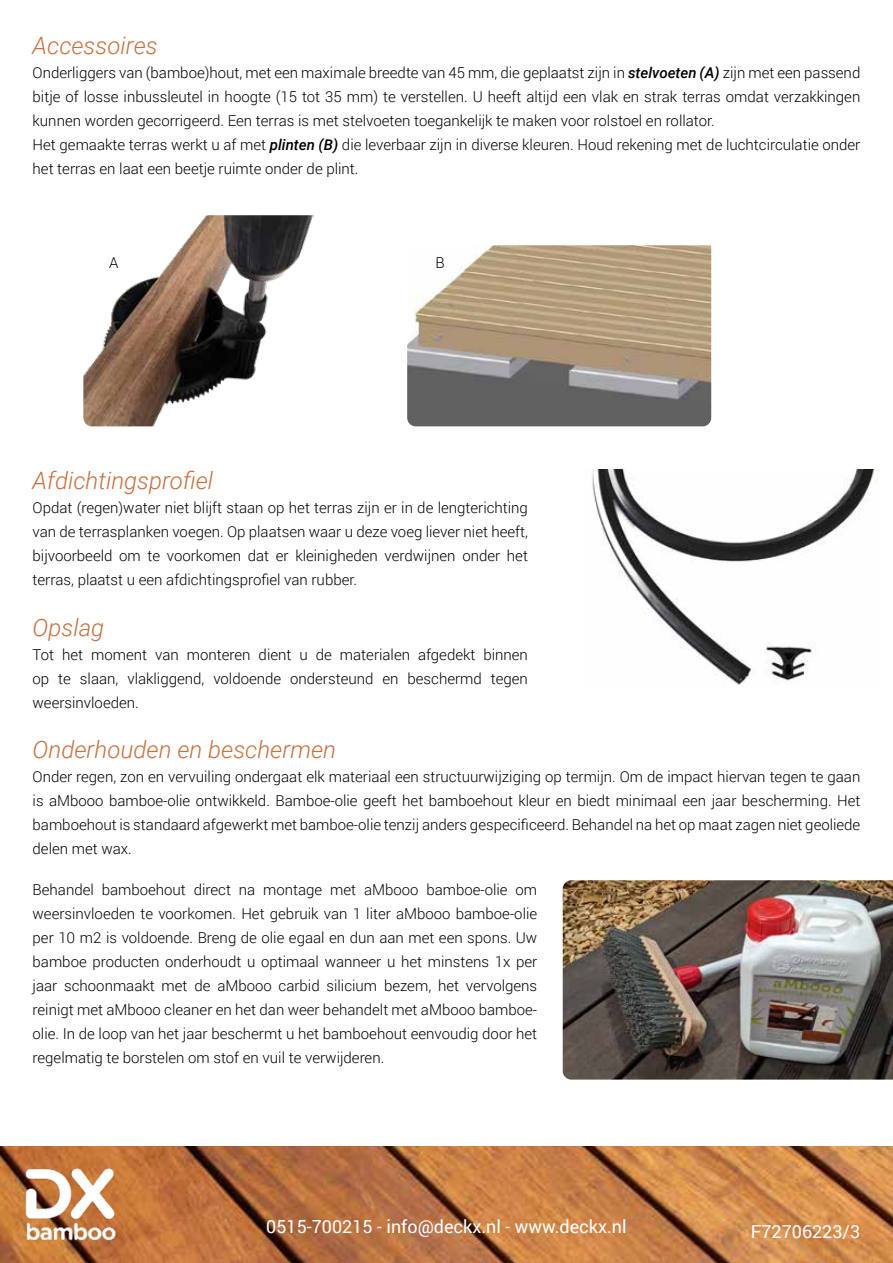
<style>
.page{position:relative;width:893px;height:1263px;background:#fff}
.page>*{position:absolute;margin:0;border:0;box-sizing:border-box;transform-origin:0 0}
.t1{font:italic 300 24px "Roboto";color:#c9703f}
.t2{font:18px "Roboto";color:#fff}
.t3{font:300 15px/24px "Roboto";color:#000;text-align:justify}
.s1{font-weight:500;font-style:italic}
</style>
<div class="page">
<img style="left:0;top:1146px;width:893px;height:117px">
<img style="left:407px;top:245px;width:304px;height:181px">
<img style="left:83px;top:215px;width:231px;height:211px">
<img style="left:563px;top:880px;width:330px;height:199px">
<img style="left:11px;top:1162px;width:137px;height:85px">
<img style="left:592px;top:470px;width:285px;height:215px">
<h1 class="t1" style="left:33px;top:29px;width:127px">Accessoires</h1>
<p class="t3" style="left:33px;top:60px;width:829px;text-align:left">Onderliggers van (bamboe)hout, met een maximale breedte van 45 mm, die geplaatst zijn in <span class="s1">stelvoeten (A)</span> zijn met een passend bitje of losse inbussleutel in hoogte (15 tot 35 mm) te verstellen. U heeft altijd een vlak en strak terras omdat verzakkingen kunnen worden gecorrigeerd. Een terras is met stelvoeten toegankelijk te maken voor rolstoel en rollator.<br>Het gemaakte terras werkt u af met <span class="s1">plinten (B)</span> die leverbaar zijn in diverse kleuren. Houd rekening met de luchtcirculatie onder het terras en laat een beetje ruimte onder de plint.</p>
<p class="t3" style="left:109px;top:250px;width:11px">A</p>
<p class="t3" style="left:435px;top:250px;width:11px">B</p>
<h1 class="t1" style="left:33px;top:464px;width:182px">Afdichtingsprofiel</h1>
<p class="t3" style="left:33px;top:495px;width:497px">Opdat (regen)water niet blijft staan op het terras zijn er in de lengterichting van de terrasplanken voegen. Op plaatsen waar u deze voeg liever niet heeft, bijvoorbeeld om te voorkomen dat er kleinigheden verdwijnen onder het terras, plaatst u een afdichtingsprofiel van rubber.</p>
<h1 class="t1" style="left:33px;top:611px;width:73px">Opslag</h1>
<p class="t3" style="left:33px;top:642px;width:497px">Tot het moment van monteren dient u de materialen afgedekt binnen op te slaan, vlakliggend, voldoende ondersteund en beschermd tegen weersinvloeden.</p>
<h1 class="t1" style="left:33px;top:733px;width:305px">Onderhouden en beschermen</h1>
<p class="t3" style="left:33px;top:764px;width:829px">Onder regen, zon en vervuiling ondergaat elk materiaal een structuurwijziging op termijn. Om de impact hiervan tegen te gaan is aMbooo bamboe-olie ontwikkeld. Bamboe-olie geeft het bamboehout kleur en biedt minimaal een jaar bescherming. Het bamboehout is standaard afgewerkt met bamboe-olie tenzij anders gespecificeerd. Behandel na het op maat zagen niet geoliede delen met wax.</p>
<p class="t3" style="left:33px;top:877px;width:506px">Behandel bamboehout direct na montage met aMbooo bamboe-olie om weersinvloeden te voorkomen. Het gebruik van 1 liter aMbooo bamboe-olie per 10 m2 is voldoende. Breng de olie egaal en dun aan met een spons. Uw bamboe producten onderhoudt u optimaal wanneer u het minstens 1x per jaar schoonmaakt met de aMbooo carbid silicium bezem, het vervolgens reinigt met aMbooo cleaner en het dan weer behandelt met aMbooo bamboe&shy;olie. In de loop van het jaar beschermt u het bamboehout eenvoudig door het regelmatig te borstelen om stof en vuil te verwijderen.</p>
<p class="t2" style="left:266px;top:1214px;width:362px">0515-700215 - info@deckx.nl - www.deckx.nl</p>
<p class="t2" style="left:751px;top:1219px;width:111px">F72706223/3</p>
</div>
